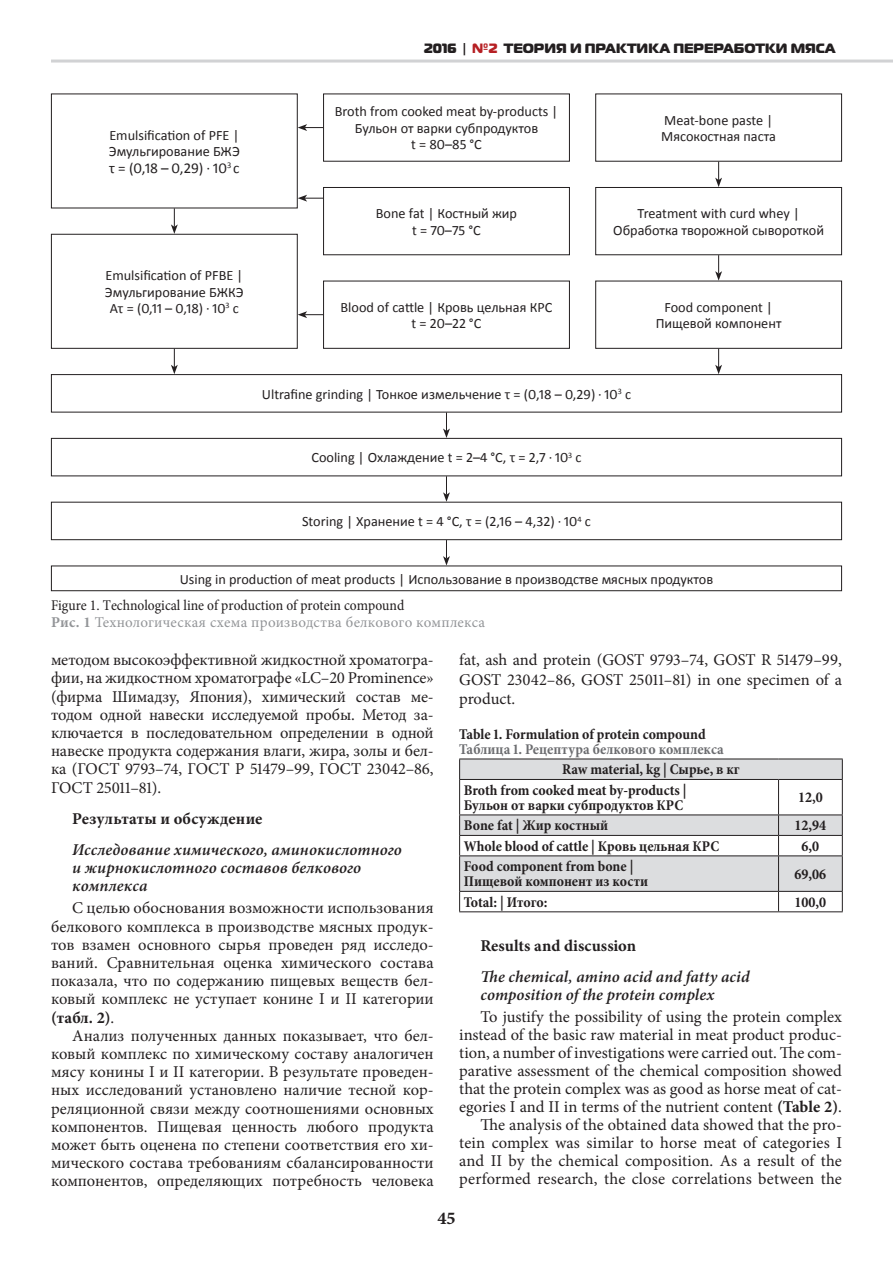
<style>
.page{position:relative;width:893px;height:1263px;background:#fff}
.page>*{position:absolute;margin:0;border:0;box-sizing:border-box;transform-origin:0 0}
.t1{font:18px "Minion Pro Bold Capt";color:#231f20}
.t2{font:16.5px/18.1px "Minion Pro";color:#231f20;text-align:justify}
.t3{font:italic 600 16.5px/18.1px "Minion Pro";letter-spacing:.005em;color:#231f20}
.t4{font:700 16.5px "Minion Pro";letter-spacing:.005em;color:#231f20}
.t5{font:700 condensed 15px/20.4px "Minion Pro";color:#231f20}
.t6{font:condensed 15px/16.5px "Minion Pro";color:#231f20}
.t7{font:700 condensed 15px "Minion Pro";color:#6c6d70}
.t8{font:15px "Calibri";color:#231f20}
.t9{font:14.25px/16.5px "Calibri";color:#231f20;text-align:center}
.t10{font:13.5px "Magistral Black C";color:#231f20}
.s1{color:#b62024}
.s2{font-weight:700;font-stretch:normal;color:#939598}
.s3{font-stretch:normal;color:#939598}
.s4{font-weight:700}
</style>
<div class="page">
<hr style="left:51px;top:60px;width:842px;height:3px;background:#d1d2d4">
<div style="left:51px;top:94px;width:247px;height:114px;border:1px solid #231f20"></div>
<div style="left:51px;top:234px;width:247px;height:115px;border:1px solid #231f20"></div>
<div style="left:323px;top:187px;width:247px;height:68px;border:1px solid #231f20"></div>
<div style="left:323px;top:281px;width:247px;height:68px;border:1px solid #231f20"></div>
<div style="left:51px;top:374px;width:791px;height:38px;border:1px solid #231f20"></div>
<div style="left:51px;top:438px;width:791px;height:38px;border:1px solid #231f20"></div>
<div style="left:51px;top:502px;width:791px;height:38px;border:1px solid #231f20"></div>
<div style="left:51px;top:566px;width:791px;height:25px;border:1px solid #231f20"></div>
<div style="left:595px;top:187px;width:247px;height:68px;border:1px solid #231f20"></div>
<div style="left:595px;top:281px;width:247px;height:68px;border:1px solid #231f20"></div>
<svg style="left:715px;top:349px;width:7px;height:25px"></svg>
<svg style="left:715px;top:255px;width:7px;height:26px"></svg>
<svg style="left:715px;top:162px;width:7px;height:25px"></svg>
<svg style="left:171px;top:349px;width:7px;height:25px"></svg>
<svg style="left:171px;top:208px;width:7px;height:26px"></svg>
<svg style="left:443px;top:412px;width:7px;height:26px"></svg>
<svg style="left:443px;top:476px;width:7px;height:26px"></svg>
<svg style="left:443px;top:540px;width:7px;height:26px"></svg>
<svg style="left:298px;top:124px;width:25px;height:7px"></svg>
<svg style="left:298px;top:311px;width:25px;height:7px"></svg>
<svg style="left:298px;top:195px;width:25px;height:7px"></svg>
<svg style="left:460px;top:760px;width:382px;height:131px;fill:#dcdddf"></svg>
<hr style="left:459px;top:779px;width:319px;height:1px;background:#231f20">
<hr style="left:778px;top:779px;width:65px;height:1px;background:#231f20">
<hr style="left:459px;top:814px;width:319px;height:1px;background:#231f20">
<hr style="left:778px;top:814px;width:65px;height:1px;background:#231f20">
<hr style="left:459px;top:835px;width:319px;height:1px;background:#231f20">
<hr style="left:778px;top:835px;width:65px;height:1px;background:#231f20">
<hr style="left:459px;top:855px;width:319px;height:1px;background:#231f20">
<hr style="left:778px;top:855px;width:65px;height:1px;background:#231f20">
<hr style="left:459px;top:891px;width:319px;height:1px;background:#231f20">
<hr style="left:778px;top:891px;width:65px;height:1px;background:#231f20">
<hr style="left:778px;top:780px;width:1px;height:34px;background:#231f20">
<svg style="left:778px;top:815px;width:1px;height:40px"></svg>
<hr style="left:778px;top:856px;width:1px;height:35px;background:#231f20">
<svg style="left:778px;top:892px;width:1px;height:19px"></svg>
<hr style="left:459px;top:759px;width:319px;height:1px;background:#231f20">
<svg style="left:459px;top:759px;width:1px;height:20px"></svg>
<hr style="left:778px;top:759px;width:65px;height:1px;background:#231f20">
<svg style="left:842px;top:759px;width:1px;height:20px"></svg>
<hr style="left:459px;top:780px;width:1px;height:34px;background:#231f20">
<hr style="left:842px;top:780px;width:1px;height:34px;background:#231f20">
<svg style="left:459px;top:815px;width:1px;height:40px"></svg>
<svg style="left:842px;top:815px;width:1px;height:40px"></svg>
<hr style="left:459px;top:856px;width:1px;height:35px;background:#231f20">
<hr style="left:842px;top:856px;width:1px;height:35px;background:#231f20">
<svg style="left:459px;top:892px;width:1px;height:19px"></svg>
<svg style="left:842px;top:892px;width:1px;height:19px"></svg>
<hr style="left:459px;top:911px;width:319px;height:1px;background:#231f20">
<hr style="left:778px;top:911px;width:65px;height:1px;background:#231f20">
<p class="t9" style="left:109px;top:127px;width:132px;text-align:left">Emulsification of PFE |<br>Эмульгирование БЖЭ</p>
<p class="t8" style="left:109px;top:158px;width:132px">τ = (0,18 – 0,29) · 10<sup>3</sup> с</p>
<p class="t9" style="left:105px;top:267px;width:140px">Emulsification of PFBE |<br>Эмульгирование БЖКЭ<br>Аτ = (0,11 – 0,18) · 10<sup>3</sup> с</p>
<p class="t10" style="left:424px;top:40px;width:413px">2016 | <span class="s1">№2</span> ТЕОРИЯ И ПРАКТИКА ПЕРЕРАБОТКИ МЯСА</p>
<p class="t9" style="left:335px;top:103px;width:225px">Broth from cooked meat by-products |<br>Бульон от варки субпродуктов<br>t = 80–85 °С</p>
<p class="t9" style="left:376px;top:205px;width:143px">Bone fat | Костный жир t = 70–75 °С</p>
<p class="t9" style="left:341px;top:299px;width:213px">Blood of cattle | Кровь цельная КРС t = 20–22 °С</p>
<p class="t9" style="left:661px;top:112px;width:116px;text-align:left">Meat-bone paste |<br>Мясокостная паста</p>
<p class="t9" style="left:613px;top:205px;width:212px">Treatment with curd whey |<br>Обработка творожной сывороткой</p>
<p class="t9" style="left:656px;top:299px;width:127px">Food component |<br>Пищевой компонент</p>
<p class="t9" style="left:262px;top:386px;width:371px">Ultrafine grinding | Тонкое измельчение τ = (0,18 – 0,29) · 10<sup>3</sup> с</p>
<p class="t9" style="left:311px;top:449px;width:272px">Cooling | Охлаждение t = 2–4 °С, τ = 2,7 · 10<sup>3</sup> с</p>
<p class="t9" style="left:302px;top:513px;width:290px">Storing | Хранение t = 4 °С, τ = (2,16 – 4,32) · 10<sup>4</sup> с</p>
<p class="t9" style="left:180px;top:571px;width:535px">Using in production of meat products | Использование в производстве мясных продуктов</p>
<p class="t6" style="left:51px;top:597px;width:436px">Figure 1. Technological line of production of protein compound<br><span class="s2">Рис. 1</span> <span class="s3">Технологическая схема производства белкового комплекса</span></p>
<p class="t2" style="left:51px;top:651px;width:384px">методом высокоэффективной жидкостной хроматогра&shy;фии, на жидкостном хроматографе «LC–20 Prominence» (фирма Шимадзу, Япония), химический состав ме&shy;тодом одной навески исследуемой пробы. Метод за&shy;ключается в последовательном определении в одной навеске продукта содержания влаги, жира, золы и бел&shy;ка (ГОСТ 9793–74, ГОСТ Р 51479–99, ГОСТ 23042–86, ГОСТ 25011–81).</p>
<p class="t4" style="left:72px;top:807px;width:192px">Результаты и обсуждение</p>
<p class="t3" style="left:72px;top:840px;width:331px">Исследование химического, аминокислотного и жирнокислотного составов белкового комплекса</p>
<p class="t2" style="left:51px;top:899px;width:384px;text-indent:21px">С целью обоснования возможности использования белкового комплекса в производстве мясных продук&shy;тов взамен основного сырья проведен ряд исследо&shy;ваний. Сравнительная оценка химического состава показала, что по содержанию пищевых веществ бел&shy;ковый комплекс не уступает конине I и II категории <span class="s4">(табл. 2)</span>.</p>
<p class="t2" style="left:51px;top:1026px;width:384px;text-indent:21px">Анализ полученных данных показывает, что бел&shy;ковый комплекс по химическому составу аналогичен мясу конины I и II категории. В результате проведен&shy;ных исследований установлено наличие тесной кор&shy;реляционной связи между соотношениями основных компонентов. Пищевая ценность любого продукта может быть оценена по степени соответствия его хи&shy;мического состава требованиям сбалансированности компонентов, определяющих потребность человека</p>
<p class="t2" style="left:459px;top:650px;width:384px;line-height:19.5px">fat, ash and protein (GOST 9793–74, GOST R 51479–99, GOST 23042–86, GOST 25011–81) in one specimen of a product.</p>
<p class="t5" style="left:459px;top:724px;width:248px">Table 1. Formulation of protein compound</p>
<p class="t7" style="left:459px;top:739px;width:266px">Таблица 1. Рецептура белкового комплекса</p>
<p class="t5" style="left:464px;top:759px;width:277px;text-indent:98px">Raw material, kg | Сырье, в кг<br>Broth from cooked meat by-products |</p>
<p class="t5" style="left:464px;top:794px;width:221px">Бульон от варки субпродуктов КРС</p>
<p class="t5" style="left:798px;top:787px;width:26px">12,0</p>
<p class="t5" style="left:464px;top:815px;width:146px">Bone fat | Жир костный</p>
<p class="t5" style="left:795px;top:815px;width:33px">12,94</p>
<p class="t5" style="left:464px;top:835px;width:257px">Whole blood of cattle | Кровь цельная КРС</p>
<p class="t5" style="left:802px;top:835px;width:19px">6,0</p>
<p class="t5" style="left:464px;top:859px;width:186px;line-height:15px">Food component from bone |<br>Пищевой компонент из кости</p>
<p class="t5" style="left:795px;top:863px;width:33px">69,06</p>
<p class="t5" style="left:464px;top:891px;width:85px">Total: | Итого:</p>
<p class="t5" style="left:795px;top:891px;width:33px">100,0</p>
<p class="t4" style="left:480px;top:934px;width:157px">Results and discussion</p>
<p class="t3" style="left:480px;top:967px;width:271px">The chemical, amino acid and fatty acid composition of the protein complex</p>
<p class="t2" style="left:459px;top:1008px;width:384px;text-align:right">To justify the possibility of using the protein complex instead of the basic raw material in meat product produc&shy;tion, a number of investigations were carried out. The com&shy;parative assessment of the chemical composition showed that the protein complex was as good as horse meat of cat&shy;egories I and II in terms of the nutrient content <span class="s4">(Table 2)</span>.<br>The analysis of the obtained data showed that the pro&shy;tein complex was similar to horse meat of categories I and II by the chemical composition. As a result of the performed research, the close correlations between the</p>
<p class="t1" style="left:437px;top:1205px;width:20px">45</p>
</div>
